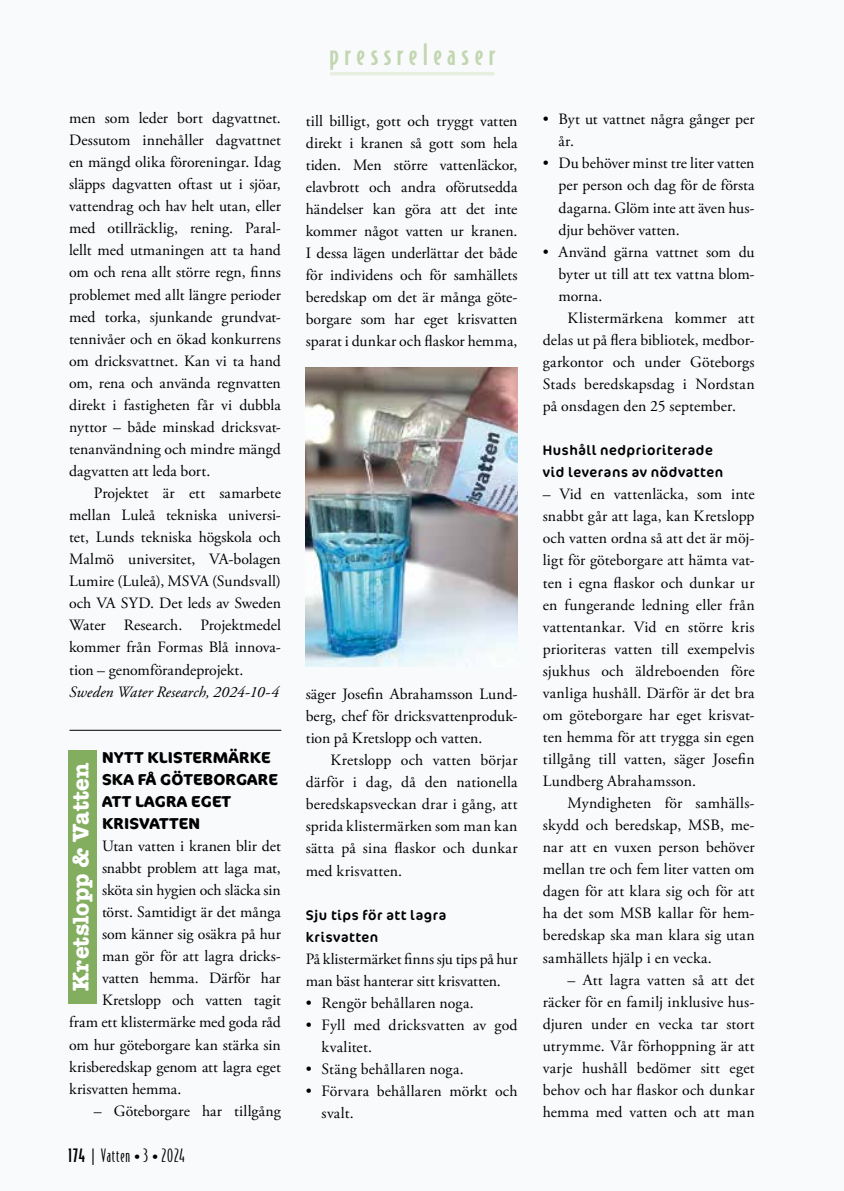
<style>
.page{position:relative;width:844px;height:1191px;background:#fff}
.page>*{position:absolute;margin:0;border:0;box-sizing:border-box;transform-origin:0 0}
.t1{font:500 28px "Bodega Sans";letter-spacing:.2em;color:#c2d6b0}
.t2{font:700 22.75px "American Typewriter ITC Pro";letter-spacing:.005em;color:#fff}
.t3{font:300 17.5px "Bodega Sans";letter-spacing:.05em;color:#000}
.t4{font:15.75px/22.1px "Adobe Garamond Pro";letter-spacing:.005em;color:#000;text-align:justify}
.t5{font:700 15.75px/22.1px "Cocon Pro";letter-spacing:.01em;color:#000}
.t6{font:italic 15.75px "Adobe Garamond Pro";color:#000}
.t7{font:14px/22.1px "Cocon Pro";letter-spacing:.04em;color:#000}
.s1{font-weight:500}
.s2{font-family:"Adobe Garamond Pro";font-weight:400;font-size:15.75px}
</style>
<div class="page">
<hr style="left:330px;top:72px;width:164px;height:3px;background:#e7efdf">
<img style="left:305px;top:367px;width:213px;height:300px">
<div style="left:68px;top:750px;width:29px;height:253px;background:#83ae60"></div>
<hr style="left:69px;top:730px;width:212px;height:1px;background:#000">
<p class="t4" style="left:69px;top:108px;width:213px">men som leder bort dagvattnet.<br>Dessutom innehåller dagvattnet en mängd olika föroreningar. Idag släpps dagvatten oftast ut i sjöar, vattendrag och hav helt utan, eller med otillräcklig, rening. Paral&shy;lellt med utmaningen att ta hand om och rena allt större regn, finns problemet med allt längre perioder med torka, sjunkande grundvat&shy;tennivåer och en ökad konkurrens om dricksvattnet. Kan vi ta hand om, rena och använda regnvatten direkt i fastigheten får vi dubbla nyttor – både minskad dricksvat&shy;tenanvändning och mindre mängd dagvatten att leda bort.</p>
<p class="t4" style="left:69px;top:482px;width:213px;text-indent:25px">Projektet är ett samarbete mellan Luleå tekniska universi&shy;tet, Lunds tekniska högskola och Malmö universitet, VA-bolagen Lumire (Luleå), MSVA (Sundsvall) och VA SYD. Det leds av Sweden Water Research. Projektmedel kommer från Formas Blå innova&shy;tion – genomförandeprojekt.</p>
<p class="t6" style="left:69px;top:682px;width:211px">Sweden Water Research, 2024-10-4</p>
<p class="t5" style="left:102px;top:746px;width:177px">NYTT KLISTERMÄRKE<br>SKA FÅ GÖTEBORGARE<br>ATT LAGRA EGET<br>KRISVATTEN</p>
<p class="t4" style="left:102px;top:835px;width:180px">Utan vatten i kranen blir det</p>
<p class="t4" style="left:102px;top:857px;width:180px">snabbt problem att laga mat,</p>
<p class="t4" style="left:102px;top:879px;width:180px">sköta sin hygien och släcka sin</p>
<p class="t4" style="left:102px;top:901px;width:180px">törst. Samtidigt är det många</p>
<p class="t4" style="left:102px;top:923px;width:180px">som känner sig osäkra på hur</p>
<p class="t4" style="left:102px;top:945px;width:180px">man gör för att lagra dricks-</p>
<p class="t4" style="left:102px;top:968px;width:180px">vatten hemma. Därför har</p>
<p class="t4" style="left:102px;top:990px;width:180px">Kretslopp och vatten tagit</p>
<p class="t4" style="left:69px;top:1012px;width:213px">fram ett klistermärke med goda råd</p>
<p class="t4" style="left:69px;top:1034px;width:213px">om hur göteborgare kan stärka sin</p>
<p class="t4" style="left:69px;top:1056px;width:213px">krisberedskap genom att lagra eget</p>
<p class="t4" style="left:69px;top:1078px;width:114px">krisvatten hemma.</p>
<p class="t4" style="left:94px;top:1100px;width:188px">– Göteborgare har tillgång</p>
<h2 class="t2" style="left:66px;top:990px;width:230px;rotate:-90deg">Kretslopp &amp; Vatten</h2>
<p class="t3" style="left:68px;top:1145px;width:118px"><span class="s1">174</span> | Vatten <span class="s2">•</span> 3 <span class="s2">•</span> 2024</p>
<h1 class="t1" style="left:329px;top:37px;width:167px">pressreleaser</h1>
<p class="t4" style="left:305px;top:110px;width:213px">till billigt, gott och tryggt vatten direkt i kranen så gott som hela tiden. Men större vattenläckor, elavbrott och andra oförutsedda händelser kan göra att det inte kommer något vatten ur kranen.<br>I dessa lägen underlättar det både för individens och för samhällets beredskap om det är många göte&shy;borgare som har eget krisvatten sparat i dunkar och flaskor hemma,</p>
<p class="t4" style="left:305px;top:683px;width:213px">säger Josefin Abrahamsson Lund&shy;berg, chef för dricksvattenproduk&shy;tion på Kretslopp och vatten.</p>
<p class="t4" style="left:305px;top:749px;width:213px;text-indent:25px">Kretslopp och vatten börjar därför i dag, då den nationella beredskapsveckan drar i gång, att sprida klistermärken som man kan sätta på sina flaskor och dunkar med krisvatten.</p>
<p class="t7" style="left:305px;top:903px;width:142px">Sju tips för att lagra krisvatten</p>
<p class="t4" style="left:305px;top:948px;width:213px">På klistermärket finns sju tips på hur man bäst hanterar sitt krisvatten.</p>
<p class="t4" style="left:305px;top:992px;width:169px">• Rengör behållaren noga.</p>
<p class="t4" style="left:321px;top:1014px;width:197px;text-indent:-16px">• Fyll med dricksvatten av god kvalitet.</p>
<p class="t4" style="left:305px;top:1058px;width:159px">• Stäng behållaren noga.</p>
<p class="t4" style="left:321px;top:1080px;width:197px;text-indent:-16px">• Förvara behållaren mörkt och svalt.</p>
<p class="t4" style="left:558px;top:109px;width:197px;text-indent:-16px">• Byt ut vattnet några gånger per år.</p>
<p class="t4" style="left:558px;top:153px;width:197px;text-indent:-16px">• Du behöver minst tre liter vatten per person och dag för de första dagarna. Glöm inte att även hus&shy;djur behöver vatten.</p>
<p class="t4" style="left:542px;top:241px;width:213px">• Använd gärna vattnet som du</p>
<p class="t4" style="left:558px;top:263px;width:197px">byter ut till att tex vattna blom-</p>
<p class="t4" style="left:558px;top:285px;width:45px">morna.</p>
<p class="t4" style="left:567px;top:307px;width:188px">Klistermärkena kommer att</p>
<p class="t4" style="left:542px;top:329px;width:213px">delas ut på flera bibliotek, medbor-</p>
<p class="t4" style="left:542px;top:351px;width:213px">garkontor och under Göteborgs</p>
<p class="t4" style="left:542px;top:373px;width:213px">Stads beredskapsdag i Nordstan</p>
<p class="t4" style="left:542px;top:395px;width:195px">på onsdagen den 25 september.</p>
<p class="t7" style="left:542px;top:439px;width:182px">Hushåll nedprioriterade vid leverans av nödvatten</p>
<p class="t4" style="left:542px;top:484px;width:213px">– Vid en vattenläcka, som inte snabbt går att laga, kan Kretslopp och vatten ordna så att det är möj&shy;ligt för göteborgare att hämta vat&shy;ten i egna flaskor och dunkar ur en fungerande ledning eller från vattentankar. Vid en större kris prioriteras vatten till exempelvis sjukhus och äldreboenden före vanliga hushåll. Därför är det bra om göteborgare har eget krisvat&shy;ten hemma för att trygga sin egen tillgång till vatten, säger Josefin Lundberg Abrahamsson.</p>
<p class="t4" style="left:542px;top:792px;width:213px;text-indent:25px">Myndigheten för samhälls&shy;skydd och beredskap, MSB, me&shy;nar att en vuxen person behöver mellan tre och fem liter vatten om dagen för att klara sig och för att ha det som MSB kallar för hem&shy;beredskap ska man klara sig utan samhällets hjälp i en vecka.</p>
<p class="t4" style="left:542px;top:969px;width:213px;text-indent:25px">– Att lagra vatten så att det räcker för en familj inklusive hus&shy;djuren under en vecka tar stort utrymme. Vår förhoppning är att varje hushåll bedömer sitt eget behov och har flaskor och dunkar hemma med vatten och att man</p>
</div>
